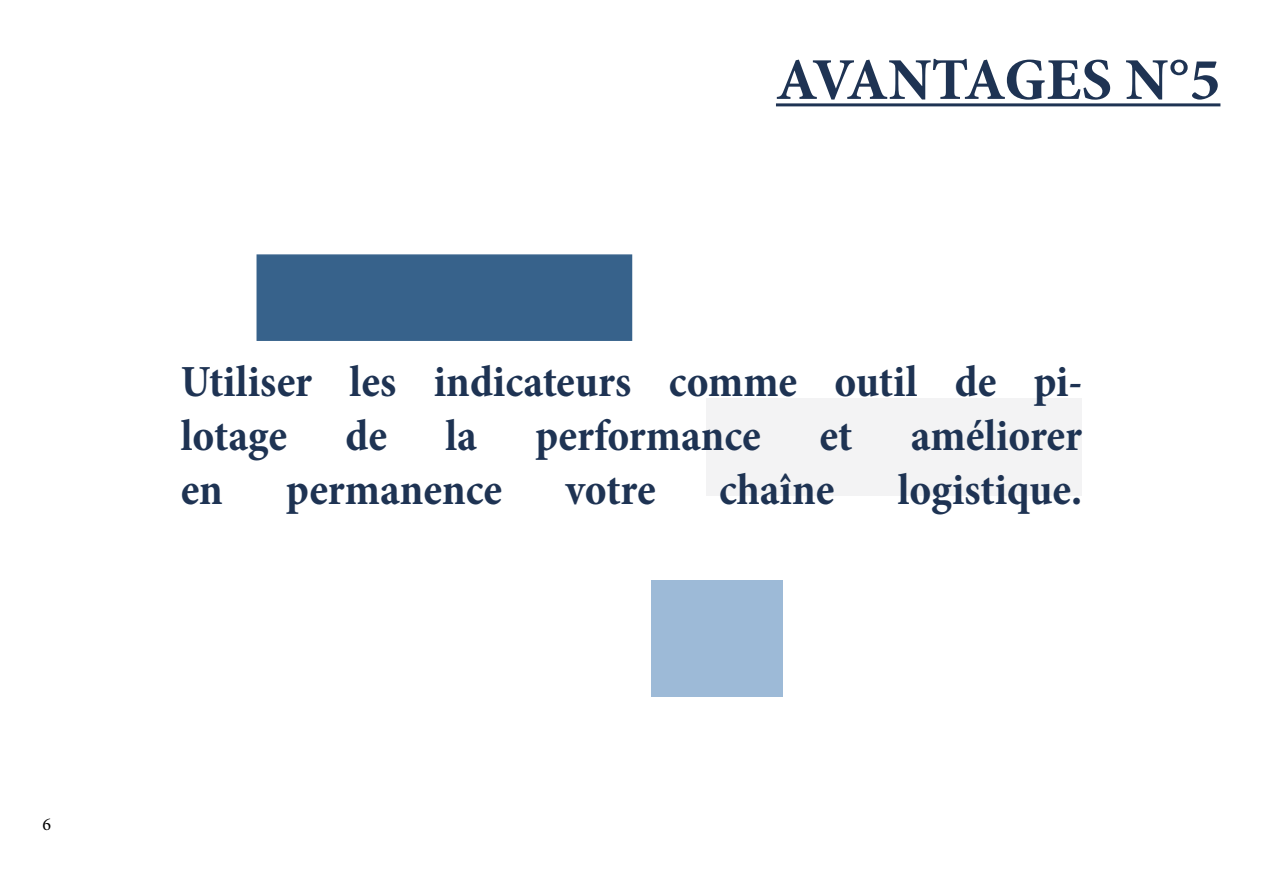
<style>
.page{position:relative;width:1263px;height:893px;background:#fff}
.page>*{position:absolute;margin:0;border:0;box-sizing:border-box;transform-origin:0 0}
.t1{font:700 condensed 60px "Minion Pro";letter-spacing:-.01em;color:#1e3353;scale:1.1 1}
.t2{font:700 condensed 45px/54px "Minion Pro";color:#1e3353}
.t3{font:18px "Minion Pro";color:#000}
</style>
<div class="page">
<hr style="left:776px;top:103px;width:444px;height:3px;background:#1e3353">
<div style="left:256px;top:254px;width:376px;height:87px;background:#37628b;border:2px solid #37628b"></div>
<div style="left:651px;top:580px;width:131px;height:117px;background:#9dbad7"></div>
<div style="left:706px;top:398px;width:376px;height:97px;background:#f3f3f4"></div>
<p class="t3" style="left:43px;top:812px;width:10px">6</p>
<h1 class="t1" style="left:776px;top:38px;width:406px">AVANTAGES N°5</h1>
<p class="t2" style="left:181px;top:354px;width:903px">Utiliser les indicateurs comme outil de pi&shy;lotage</p>
<p class="t2" style="left:345px;top:408px;width:43px">de</p>
<p class="t2" style="left:445px;top:408px;width:33px">la</p>
<p class="t2" style="left:535px;top:408px;width:227px">performance</p>
<p class="t2" style="left:819px;top:408px;width:35px">et</p>
<p class="t2" style="left:911px;top:408px;width:173px">améliorer</p>
<p class="t2" style="left:181px;top:462px;width:44px">en</p>
<p class="t2" style="left:286px;top:462px;width:217px">permanence</p>
<p class="t2" style="left:566px;top:462px;width:92px">votre</p>
<p class="t2" style="left:719px;top:462px;width:117px">chaîne</p>
<p class="t2" style="left:898px;top:462px;width:186px">logistique.</p>
</div>
